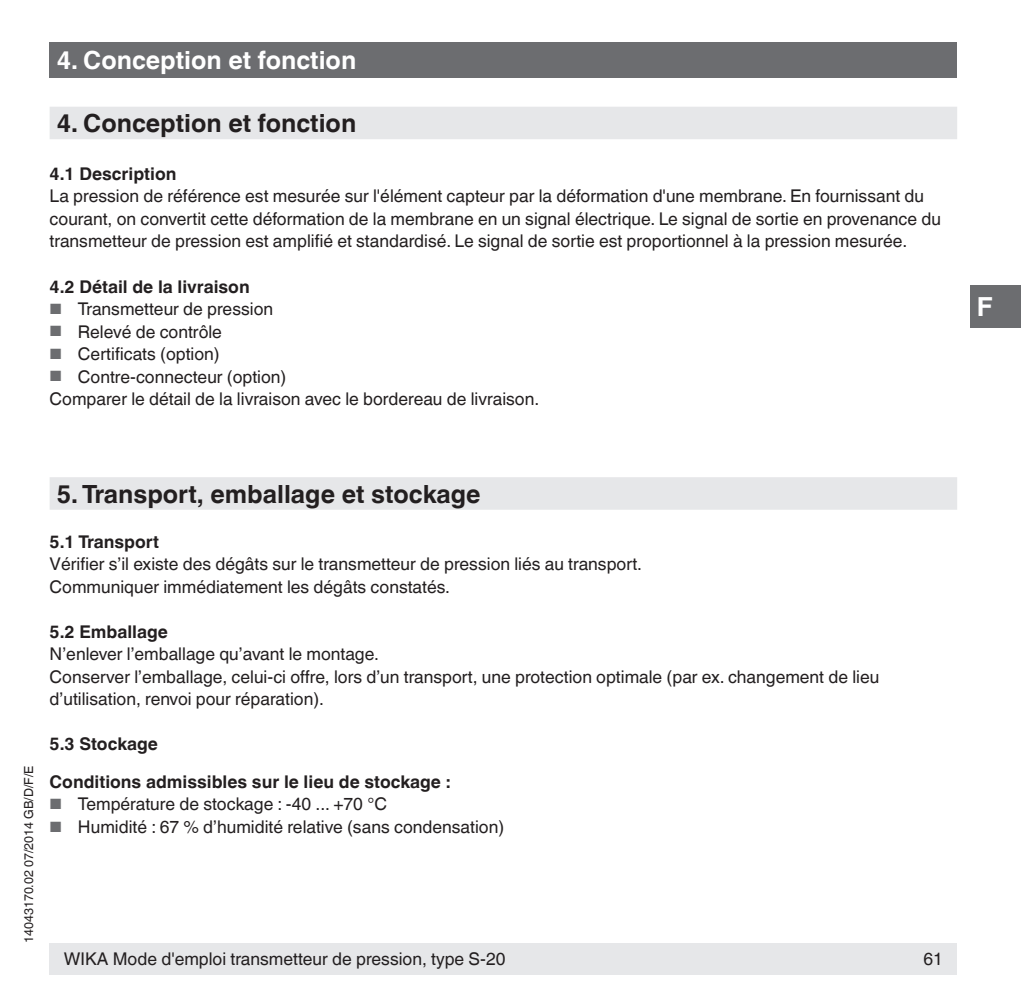
<style>
.page{position:relative;width:1021px;height:1007px;background:#fff}
.page>*{position:absolute;margin:0;border:0;box-sizing:border-box;transform-origin:0 0}
.t1{font:700 26.25px "Helvetica World";color:#fff}
.t2{font:700 25px "Helvetica World";color:#231f20}
.t3{font:700 25px "Helvetica World";color:#fff}
.t4{font:17.5px/22.5px "Helvetica World";color:#231f20}
.t5{font:700 17.5px/37.5px "Helvetica World";color:#231f20}
.t6{font:12.5px "Helvetica World";color:#231f20}
.s1{font-size:14.75px;color:#6c6d70}
</style>
<div class="page">
<div style="left:50px;top:943px;width:907px;height:31px;background:#e6e7e9"></div>
<div style="left:969px;top:285px;width:51px;height:43px;background:#6c6d70"></div>
<div style="left:50px;top:43px;width:907px;height:35px;background:#6c6d70"></div>
<div style="left:50px;top:107px;width:907px;height:32px;background:#e6e7e9"></div>
<div style="left:50px;top:477px;width:907px;height:32px;background:#e6e7e9"></div>
<h2 class="t3" style="left:57px;top:46px;width:301px">4. Conception et fonction</h2>
<h2 class="t2" style="left:57px;top:109px;width:301px">4. Conception et fonction</h2>
<p class="t5" style="left:50px;top:155px;width:128px">4.1 Description</p>
<p class="t4" style="left:50px;top:185px;width:893px">La pression de référence est mesurée sur l'élément capteur par la déformation d'une membrane. En fournissant du courant, on convertit cette déformation de la membrane en un signal électrique. Le signal de sortie en provenance du transmetteur de pression est amplifié et standardisé. Le signal de sortie est proportionnel à la pression mesurée.</p>
<p class="t5" style="left:50px;top:268px;width:201px">4.2 Détail de la livraison</p>
<p class="t4" style="left:50px;top:298px;width:225px"><span class="s1">■</span> Transmetteur de pression</p>
<p class="t4" style="left:50px;top:320px;width:174px"><span class="s1">■</span> Relevé de contrôle</p>
<p class="t4" style="left:50px;top:343px;width:171px"><span class="s1">■</span> Certificats (option)</p>
<p class="t4" style="left:50px;top:365px;width:491px"><span class="s1">■</span> Contre-connecteur (option)<br>Comparer le détail de la livraison avec le bordereau de livraison.</p>
<p class="t6" style="left:22px;top:943px;width:179px;rotate:-90deg">14043170.02 07/2014 GB/D/F/E</p>
<h2 class="t2" style="left:57px;top:479px;width:425px">5. Transport, emballage et stockage</h2>
<p class="t5" style="left:50px;top:523px;width:111px">5.1 Transport</p>
<p class="t4" style="left:50px;top:553px;width:594px">Vérifier s’il existe des dégâts sur le transmetteur de pression liés au transport.<br>Communiquer immédiatement les dégâts constatés.</p>
<p class="t5" style="left:50px;top:613px;width:120px">5.2 Emballage</p>
<p class="t4" style="left:50px;top:643px;width:831px">N’enlever l’emballage qu’avant le montage.<br>Conserver l’emballage, celui-ci offre, lors d’un transport, une protection optimale (par ex. changement de lieu d’utilisation, renvoi pour réparation).</p>
<p class="t5" style="left:50px;top:725px;width:402px">5.3 Stockage<br>Conditions admissibles sur le lieu de stockage :</p>
<p class="t4" style="left:50px;top:793px;width:339px"><span class="s1">■</span> Température de stockage : -40 ... +70 °C</p>
<p class="t4" style="left:50px;top:815px;width:456px"><span class="s1">■</span> Humidité : 67 % d’humidité relative (sans condensation)</p>
<p class="t4" style="left:64px;top:947px;width:443px">WIKA Mode d'emploi transmetteur de pression, type S-20</p>
<p class="t4" style="left:923px;top:947px;width:21px">61</p>
<h1 class="t1" style="left:976px;top:292px;width:17px">F</h1>
</div>
